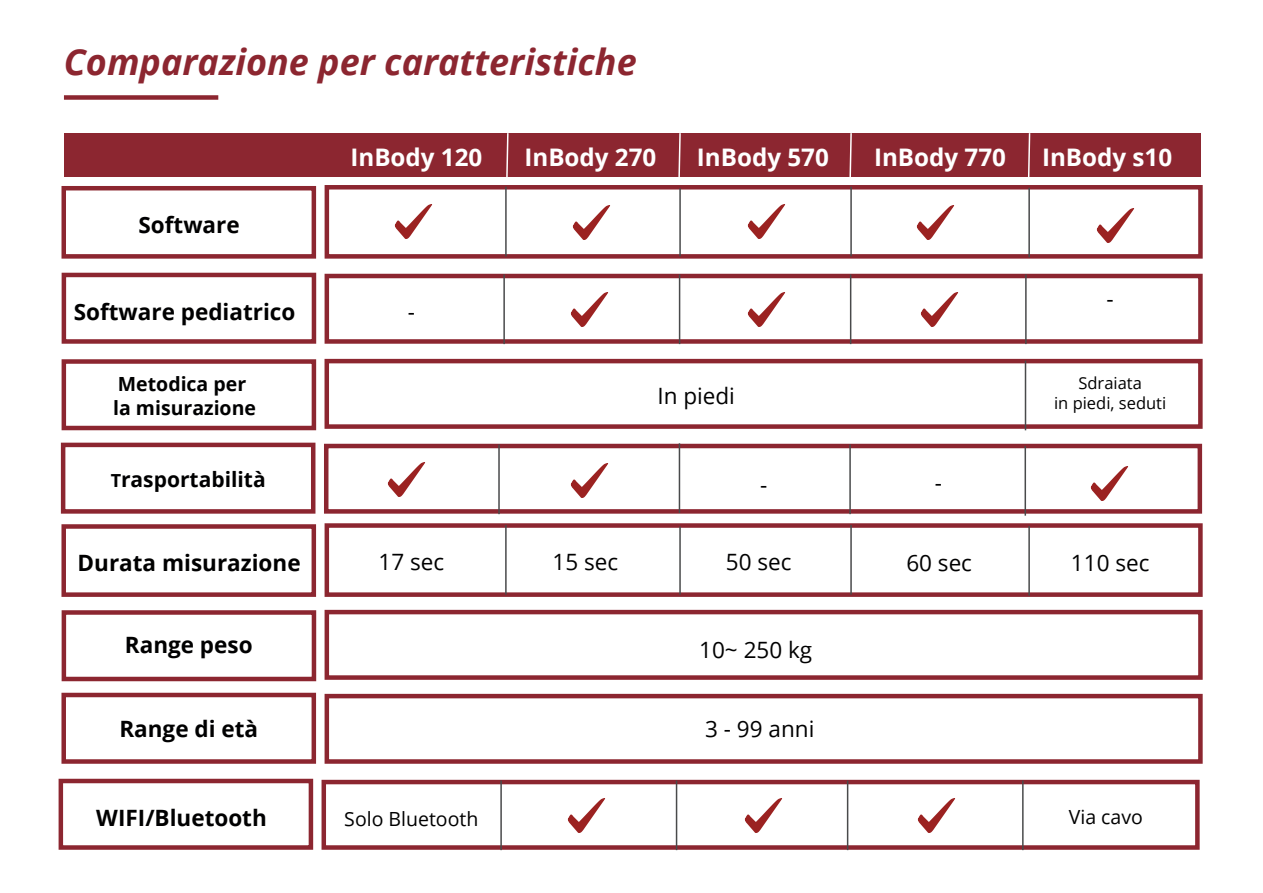
<style>
.page{position:relative;width:1263px;height:893px;background:#fff}
.page>*{position:absolute;margin:0;border:0;box-sizing:border-box;transform-origin:0 0}
.t1{font:italic 700 36px "Open Sans";color:#8c2630}
.t2{font:700 24.15px "Open Sans";color:#fff}
.t3{font:700 22.5px "Open Sans";color:#000001}
.t4{font:22.5px "Open Sans";color:#000001}
.t5{font:700 21px "Open Sans";color:#000001}
.t6{font:700 19.5px/23.4px "Open Sans";color:#000001}
.t7{font:19.5px "Open Sans";color:#000001}
.t8{font:16.5px/19.8px "Open Sans";color:#000001;text-align:center}
.s1{font-size:18px}
</style>
<div class="page">
<div style="left:64px;top:95px;width:154px;height:5px;background:#8c2630"></div>
<div style="left:64px;top:133px;width:1136px;height:44px;background:#8c2630"></div>
<div style="left:61px;top:524px;width:255px;height:73px;border:4px solid #8c2630"></div>
<div style="left:325px;top:523px;width:878px;height:74px;border:4px solid #8c2630"></div>
<svg style="left:506px;top:133px;width:3px;height:44px"></svg>
<svg style="left:678px;top:133px;width:3px;height:44px"></svg>
<svg style="left:849px;top:133px;width:3px;height:44px"></svg>
<svg style="left:1028px;top:133px;width:3px;height:44px"></svg>
<div style="left:62px;top:273px;width:254px;height:71px;border:4px solid #8c2630"></div>
<div style="left:62px;top:610px;width:254px;height:71px;border:4px solid #8c2630"></div>
<div style="left:325px;top:274px;width:878px;height:70px;border:4px solid #8c2630"></div>
<div style="left:325px;top:610px;width:878px;height:70px;border:4px solid #8c2630"></div>
<div style="left:325px;top:694px;width:878px;height:70px;border:4px solid #8c2630"></div>
<hr style="left:679px;top:526px;width:2px;height:69px;background:#494a4b">
<hr style="left:850px;top:525px;width:2px;height:70px;background:#494a4b">
<hr style="left:505px;top:525px;width:2px;height:70px;background:#494a4b">
<hr style="left:1028px;top:526px;width:2px;height:70px;background:#494a4b">
<hr style="left:679px;top:274px;width:1px;height:70px;background:#494a4b">
<hr style="left:503px;top:274px;width:2px;height:70px;background:#494a4b">
<hr style="left:850px;top:274px;width:1px;height:70px;background:#494a4b">
<hr style="left:1025px;top:274px;width:2px;height:70px;background:#494a4b">
<div style="left:61px;top:693px;width:255px;height:71px;border:4px solid #8c2630"></div>
<img style="left:570px;top:292px;width:39px;height:35px">
<img style="left:747px;top:292px;width:39px;height:35px">
<img style="left:920px;top:292px;width:39px;height:35px">
<div style="left:62px;top:186px;width:254px;height:73px;border:4px solid #8c2630"></div>
<div style="left:325px;top:185px;width:878px;height:74px;border:4px solid #8c2630"></div>
<hr style="left:679px;top:188px;width:2px;height:68px;background:#494a4b">
<hr style="left:850px;top:187px;width:2px;height:69px;background:#494a4b">
<hr style="left:505px;top:187px;width:2px;height:69px;background:#494a4b">
<hr style="left:1028px;top:188px;width:2px;height:69px;background:#494a4b">
<img style="left:394px;top:204px;width:39px;height:35px">
<img style="left:572px;top:205px;width:39px;height:35px">
<img style="left:747px;top:204px;width:39px;height:35px">
<img style="left:916px;top:205px;width:39px;height:35px">
<img style="left:1096px;top:208px;width:39px;height:35px">
<div style="left:62px;top:359px;width:254px;height:71px;border:4px solid #8c2630"></div>
<div style="left:324px;top:359px;width:878px;height:70px;border:4px solid #8c2630"></div>
<hr style="left:1025px;top:361px;width:1px;height:69px;background:#494a4b">
<div style="left:324px;top:444px;width:878px;height:70px;border:4px solid #8c2630"></div>
<div style="left:61px;top:443px;width:254px;height:71px;border:4px solid #8c2630"></div>
<hr style="left:498px;top:444px;width:2px;height:70px;background:#494a4b">
<hr style="left:679px;top:443px;width:1px;height:70px;background:#494a4b">
<hr style="left:849px;top:444px;width:2px;height:70px;background:#494a4b">
<hr style="left:1024px;top:446px;width:2px;height:70px;background:#494a4b">
<img style="left:387px;top:462px;width:39px;height:35px">
<img style="left:570px;top:463px;width:39px;height:35px">
<img style="left:1090px;top:466px;width:39px;height:35px">
<div style="left:59px;top:779px;width:254px;height:71px;border:4px solid #8c2630"></div>
<div style="left:321px;top:780px;width:878px;height:70px;border:4px solid #8c2630"></div>
<hr style="left:676px;top:780px;width:1px;height:70px;background:#494a4b">
<hr style="left:500px;top:780px;width:2px;height:70px;background:#494a4b">
<hr style="left:847px;top:780px;width:1px;height:70px;background:#494a4b">
<hr style="left:1022px;top:780px;width:1px;height:70px;background:#494a4b">
<img style="left:567px;top:798px;width:39px;height:35px">
<img style="left:744px;top:798px;width:39px;height:35px">
<img style="left:917px;top:798px;width:39px;height:35px">
<h1 class="t1" style="left:64px;top:36px;width:574px">Comparazione per caratteristiche</h1>
<p class="t3" style="left:139px;top:209px;width:103px">Software</p>
<p class="t3" style="left:74px;top:296px;width:223px">Software pediatrico</p>
<p class="t2" style="left:350px;top:140px;width:133px">InBody 120</p>
<p class="t2" style="left:524px;top:140px;width:133px">InBody 270</p>
<p class="t2" style="left:697px;top:140px;width:133px">InBody 570</p>
<p class="t2" style="left:874px;top:140px;width:133px">InBody 770</p>
<p class="t2" style="left:1042px;top:140px;width:132px">InBody s10</p>
<p class="t4" style="left:408px;top:296px;width:9px">-</p>
<p class="t4" style="left:1106px;top:284px;width:9px">-</p>
<p class="t6" style="left:113px;top:372px;width:144px">Metodica per la misurazione</p>
<p class="t4" style="left:657px;top:380px;width:79px">In piedi</p>
<p class="t8" style="left:1054px;top:373px;width:114px">Sdraiata<br>in piedi, seduti</p>
<p class="t5" style="left:111px;top:464px;width:157px"><span class="s1">T</span>rasportabilità</p>
<p class="t4" style="left:760px;top:469px;width:9px">-</p>
<p class="t4" style="left:935px;top:468px;width:9px">-</p>
<p class="t3" style="left:78px;top:547px;width:225px">Durata misurazione</p>
<p class="t4" style="left:379px;top:546px;width:67px">17 sec</p>
<p class="t4" style="left:553px;top:546px;width:67px">15 sec</p>
<p class="t4" style="left:726px;top:546px;width:67px">50 sec</p>
<p class="t4" style="left:906px;top:548px;width:67px">60 sec</p>
<p class="t4" style="left:1071px;top:548px;width:80px">110 sec</p>
<p class="t3" style="left:125px;top:629px;width:129px">Range peso</p>
<p class="t4" style="left:699px;top:634px;width:115px">10~ 250 kg</p>
<p class="t3" style="left:119px;top:713px;width:140px">Range di età</p>
<p class="t4" style="left:705px;top:713px;width:111px">3 - 99 anni</p>
<p class="t3" style="left:96px;top:802px;width:172px">WIFI/Bluetooth</p>
<p class="t7" style="left:344px;top:805px;width:136px">Solo Bluetooth</p>
<p class="t7" style="left:1069px;top:804px;width:76px">Via cavo</p>
</div>
